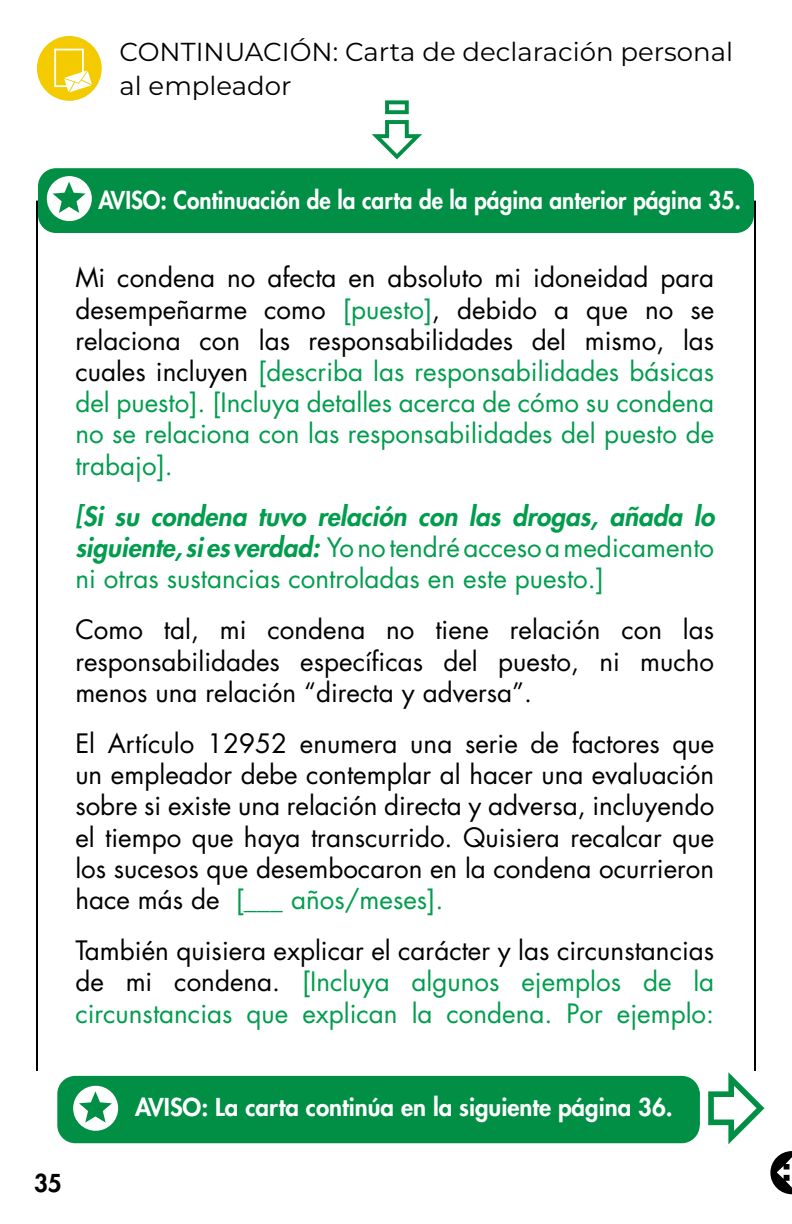
<style>
.page{position:relative;width:792px;height:1224px;background:#fff}
.page>*{position:absolute;margin:0;border:0;box-sizing:border-box;transform-origin:0 0}
.t1{font:26px/31.2px "Futura Std";color:#009d4d;text-align:justify}
.t2{font:26px/31.2px "Futura Std";color:#000;text-align:justify}
.t3{font:26px/33.6px "Montserrat";color:#000}
.t4{font:800 24px "Futura Std";color:#fff;scale:.94 1}
.t5{font:800 24px "Futura Std";color:#fff}
.t6{font:800 24px "Futura Std";color:#000}
.s1{color:#000}
.s2{font-weight:800;font-style:italic}
.s3{color:#009d4d}
</style>
<div class="page">
<svg style="left:770px;top:1151px;width:22px;height:43px"></svg>
<div style="left:37px;top:36px;width:65px;height:65px;background:#f3cb00;border-radius:50%"></div>
<svg style="left:54px;top:49px;width:38px;height:43px"></svg>
<div style="left:38px;top:168px;width:716px;height:65px;background:#008f44;border-radius:18px"></div>
<svg style="left:372px;top:100px;width:50px;height:59px"></svg>
<div style="left:47px;top:176px;width:45px;height:45px;background:#fff;border-radius:50%"></div>
<svg style="left:53px;top:182px;width:33px;height:31px"></svg>
<div style="left:57px;top:1076px;width:643px;height:67px;background:#008f44;border-radius:18px"></div>
<div style="left:73px;top:1086px;width:45px;height:45px;background:#fff;border-radius:50%"></div>
<svg style="left:79px;top:1091px;width:33px;height:32px"></svg>
<svg style="left:680px;top:1072px;width:84px;height:72px"></svg>
<p class="t3" style="left:120px;top:34px;width:615px">CONTINUACIÓN: Carta de declaración personal al empleador</p>
<p class="t4" style="left:98px;top:185px;width:685px">AVISO: Continuación de la carta de la página anterior página 35.</p>
<p class="t1" style="left:75px;top:263px;width:640px"><span class="s1">Mi condena no afecta en absoluto mi idoneidad para desempeñarme como</span> [puesto]<span class="s1">, debido a que no se relaciona con las responsabilidades del mismo, las cuales incluyen</span> [describa las responsabilidades básicas del puesto]. [Incluya detalles acerca de cómo su condena no se relaciona con las responsabilidades del puesto de trabajo].</p>
<p class="t1" style="left:75px;top:501px;width:640px"><span class="s2">[Si su condena tuvo relación con las drogas, añada lo siguiente, si es verdad:</span> Yo no tendré acceso a medicamento ni otras sustancias controladas en este puesto.]</p>
<p class="t2" style="left:75px;top:615px;width:640px">Como tal, mi condena no tiene relación con las responsabilidades específicas del puesto, ni mucho menos una relación “directa y adversa”.</p>
<p class="t2" style="left:75px;top:728px;width:641px">El Artículo 12952 enumera una serie de factores que un empleador debe contemplar al hacer una evaluación sobre si existe una relación directa y adversa, incluyendo el tiempo que haya transcurrido. Quisiera recalcar que los sucesos que desembocaron en la condena ocurrieron hace más de <span class="s3">[___ años/meses].</span></p>
<p class="t1" style="left:75px;top:935px;width:640px"><span class="s1">También quisiera explicar el carácter y las circunstancias de mi condena.</span> [Incluya algunos ejemplos de la circunstancias que explican la condena. Por ejemplo:</p>
<p class="t6" style="left:34px;top:1168px;width:29px">35</p>
<p class="t5" style="left:135px;top:1092px;width:539px">AVISO: La carta continúa en la siguiente página 36.</p>
</div>
